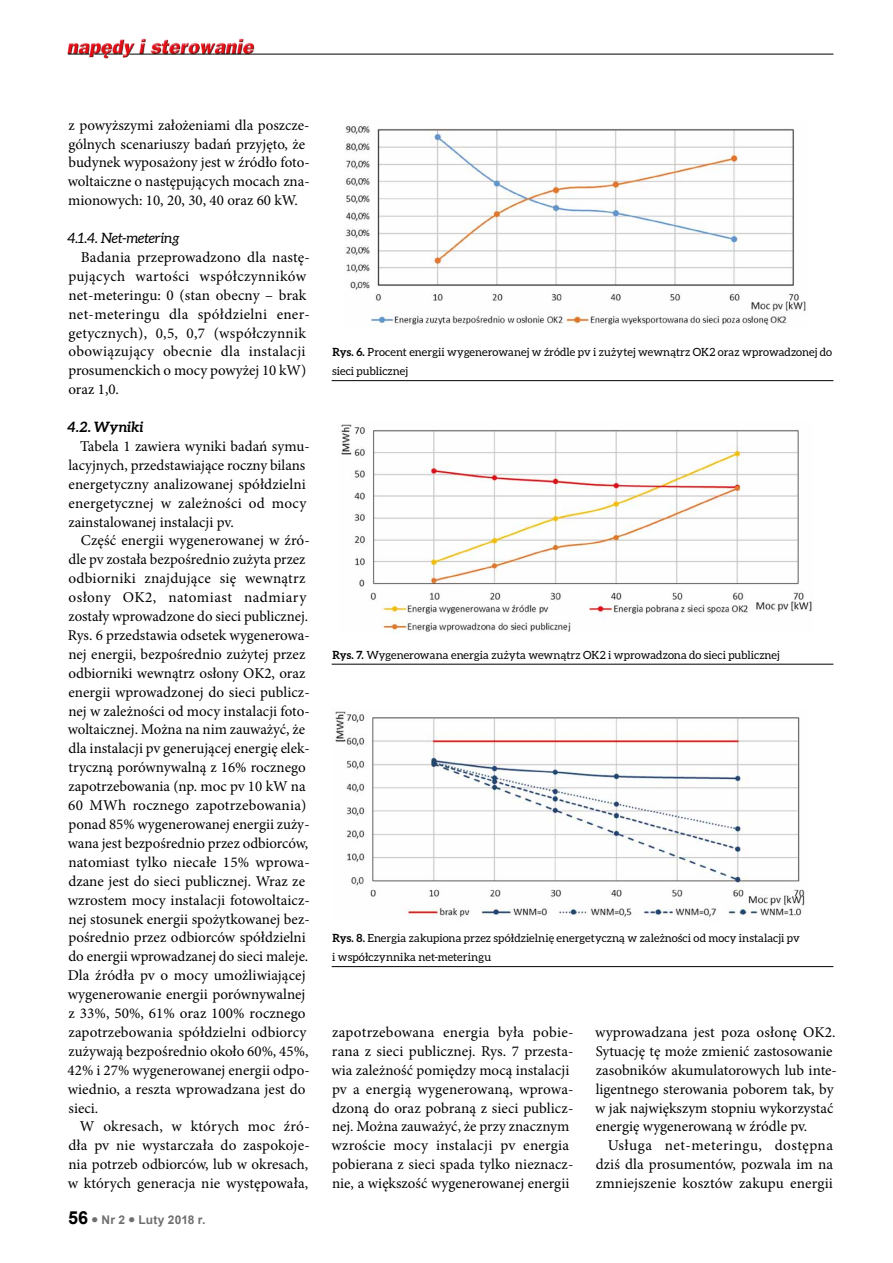
<style>
.page{position:relative;width:893px;height:1263px;background:#fff}
.page>*{position:absolute;margin:0;border:0;box-sizing:border-box;transform-origin:0 0}
.t1{font:15px/18.9px "Minion Pro";letter-spacing:.005em;color:#000}
.t2{font:italic 14.25px "Aleo";letter-spacing:-.005em;color:#000}
.t3{font:italic 700 14.25px "Aleo";letter-spacing:.005em;color:#000}
.t4{font:700 12px "Arial";letter-spacing:.015em;color:#706f6f}
.t5{font:11.25px/18.9px "Aleo";letter-spacing:.005em;color:#000}
.s1{font-size:18px;color:#000}
.s2{font-weight:700}
</style>
<div class="page">
<img style="left:67px;top:38px;width:190px;height:21px">
<hr style="left:129px;top:54px;width:704px;height:1px;background:#000">
<svg style="left:68px;top:54px;width:55px;height:1px"></svg>
<img style="left:345px;top:126px;width:461px;height:201px">
<hr style="left:332px;top:380px;width:501px;height:1px;background:#000">
<hr style="left:332px;top:664px;width:501px;height:1px;background:#000">
<hr style="left:332px;top:966px;width:501px;height:1px;background:#000">
<img style="left:340px;top:424px;width:472px;height:209px">
<img style="left:335px;top:711px;width:470px;height:206px">
<p class="t1" style="left:68px;top:115px;width:243px">z powyższymi założeniami dla poszcze&shy;gólnych scenariuszy badań przyjęto, że budynek wyposażony jest w źródło foto&shy;woltaiczne o następujących mocach zna&shy;mionowych: 10, 20, 30, 40 oraz 60 kW.</p>
<p class="t2" style="left:67px;top:230px;width:113px">4.1.4. Net-metering</p>
<p class="t1" style="left:68px;top:248px;width:243px;text-indent:12px">Badania przeprowadzono dla nastę&shy;pujących wartości współczynników net-meteringu: 0 (stan obecny – brak net-meteringu dla spółdzielni ener&shy;getycznych), 0,5, 0,7 (współczynnik obowiązujący obecnie dla instalacji prosumenckich o mocy powyżej 10 kW) oraz 1,0.</p>
<p class="t3" style="left:67px;top:419px;width:78px">4.2. Wyniki</p>
<p class="t1" style="left:68px;top:437px;width:243px;text-indent:12px">Tabela 1 zawiera wyniki badań symu&shy;lacyjnych, przedstawiające roczny bilans energetyczny analizowanej spółdzielni energetycznej w zależności od mocy zainstalowanej instalacji pv.</p>
<p class="t1" style="left:68px;top:531px;width:244px;text-indent:13px">Część energii wygenerowanej w źró&shy;dle pv została bezpośrednio zużyta przez odbiorniki znajdujące się wewnątrz osłony OK2, natomiast nadmiary zostały wprowadzone do sieci publicznej.<br>Rys. 6 przedstawia odsetek wygenerowa&shy;nej energii, bezpośrednio zużytej przez odbiorniki wewnątrz osłony OK2, oraz energii wprowadzonej do sieci publicz&shy;nej w zależności od mocy instalacji foto&shy;woltaicznej. Można na nim zauważyć, że dla instalacji pv generującej energię elek&shy;tryczną porównywalną z 16% rocznego zapotrzebowania (np. moc pv 10 kW na 60 MWh rocznego zapotrzebowania) ponad 85% wygenerowanej energii zuży&shy;wana jest bezpośrednio przez odbiorców, natomiast tylko niecałe 15% wprowa&shy;dzane jest do sieci publicznej. Wraz ze wzrostem mocy instalacji fotowoltaicz&shy;nej stosunek energii spożytkowanej bez&shy;pośrednio przez odbiorców spółdzielni do energii wprowadzanej do sieci maleje.<br>Dla źródła pv o mocy umożliwiającej wygenerowanie energii porównywalnej z 33%, 50%, 61% oraz 100% rocznego zapotrzebowania spółdzielni odbiorcy zużywają bezpośrednio około 60%, 45%, 42% i 27% wygenerowanej energii odpo&shy;wiednio, a reszta wprowadzana jest do sieci.</p>
<p class="t1" style="left:68px;top:1117px;width:243px;text-align:justify;text-indent:12px">W okresach, w których moc źró&shy;dła pv nie wystarczała do zaspokoje&shy;nia potrzeb odbiorców, lub w okresach, w których generacja nie występowała,</p>
<p class="t4" style="left:68px;top:1212px;width:139px"><span class="s1">56</span> ● Nr 2 ● Luty 2018 r.</p>
<p class="t5" style="left:332px;top:343px;width:501px"><span class="s2">Rys. 6.</span> Procent energii wygenerowanej w źródle pv i zużytej wewnątrz OK2 oraz wprowadzonej do sieci publicznej</p>
<p class="t5" style="left:332px;top:645px;width:449px"><span class="s2">Rys. 7.</span> Wygenerowana energia zużyta wewnątrz OK2 i wprowadzona do sieci publicznej</p>
<p class="t5" style="left:332px;top:929px;width:469px"><span class="s2">Rys. 8.</span> Energia zakupiona przez spółdzielnię energetyczną w zależności od mocy instalacji pv i współczynnika net-meteringu</p>
<p class="t1" style="left:331px;top:1023px;width:244px">zapotrzebowana energia była pobie&shy;rana z sieci publicznej. Rys. 7 przesta&shy;wia zależność pomiędzy mocą instalacji pv a energią wygenerowaną, wprowa&shy;dzoną do oraz pobraną z sieci publicz&shy;nej. Można zauważyć, że przy znacznym wzroście mocy instalacji pv energia pobierana z sieci spada tylko nieznacz&shy;nie, a większość wygenerowanej energii</p>
<p class="t1" style="left:595px;top:1023px;width:243px">wyprowadzana jest poza osłonę OK2.<br>Sytuację tę może zmienić zastosowanie zasobników akumulatorowych lub inte&shy;ligentnego sterowania poborem tak, by w jak największym stopniu wykorzystać energię wygenerowaną w źródle pv.</p>
<p class="t1" style="left:596px;top:1136px;width:239px;text-align:justify;text-indent:12px">Usługa net-meteringu, dostępna dziś dla prosumentów, pozwala im na zmniejszenie kosztów zakupu energii</p>
</div>
